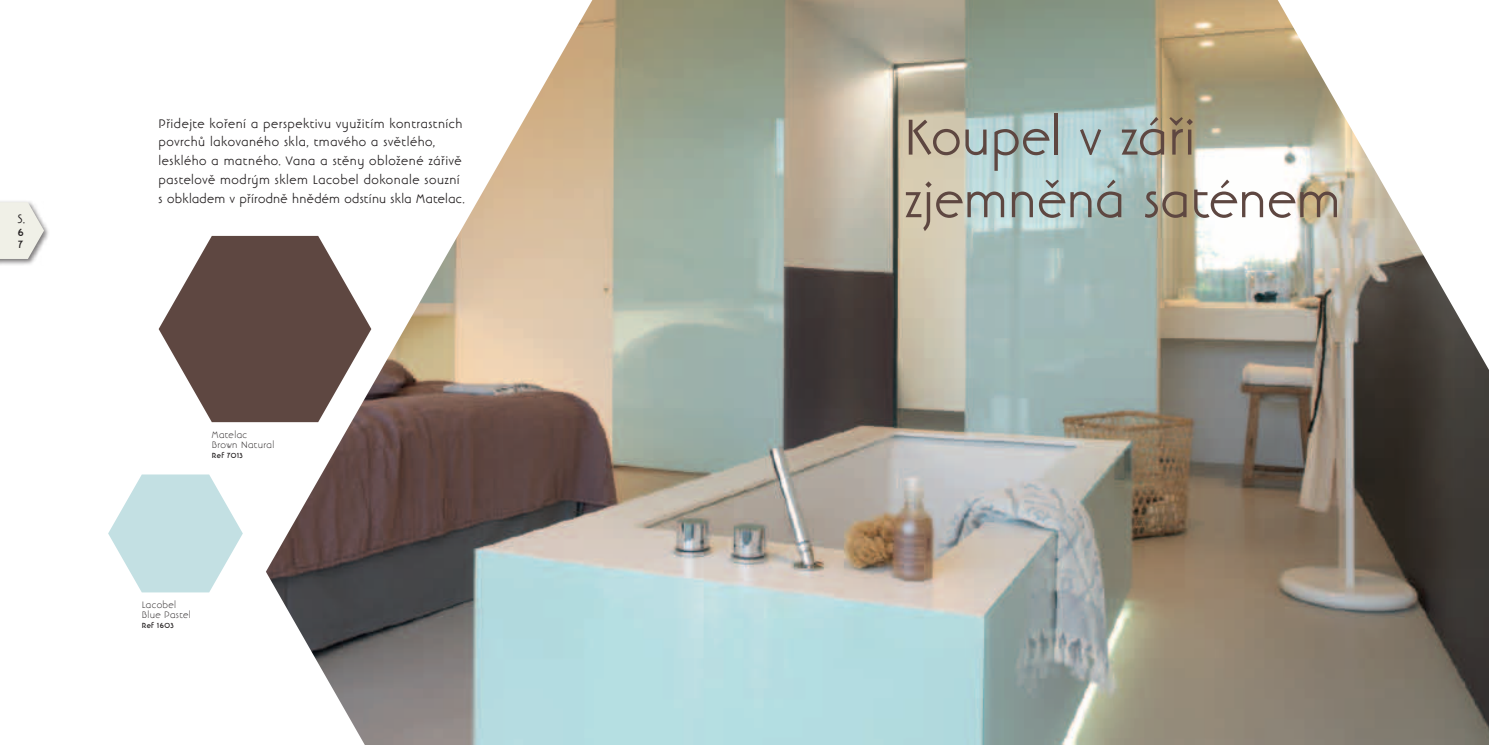
<style>
.page{position:relative;width:1489px;height:745px;background:#fff}
.page>*{position:absolute;margin:0;border:0;box-sizing:border-box;transform-origin:0 0}
.t1{font:51.25px/62.5px "Banjoman Text Com";color:#5e4741}
.t2{font:12.5px/18.8px "Banjoman Text Com";letter-spacing:.035em;color:#231f20}
.t3{font:700 10.62px/12.5px "Banjoman Text Com";color:#231f20}
.t4{font:300 9.38px/10px "Banjoman Text Com";letter-spacing:.035em;color:#231f20}
.t5{font:700 7.5px "Banjoman Text Com";letter-spacing:.05em;color:#231f20}
</style>
<div class="page">
<div style="left:0;top:199px;width:50px;height:66px;background:#231f20;opacity:.6"></div>
<svg style="left:0;top:202px;width:44px;height:57px"></svg>
<svg style="left:159px;top:236px;width:107px;height:186px"></svg>
<svg style="left:108px;top:474px;width:135px;height:118px"></svg>
<img style="left:266px;top:0;width:1222px;height:744px">
<p class="t2" style="left:18px;top:210px;width:9px">S.</p>
<p class="t3" style="left:18px;top:226px;width:7px">6<br>7</p>
<p class="t2" style="left:159px;top:114px;width:307px">Přidejte koření a perspektivu využitím kontrastních povrchů lakovaného skla, tmavého a světlého, lesklého a matného. Vana a stěny obložené zářivě pastelově modrým sklem Lacobel dokonale souzní s obkladem v přírodně hnědém odstínu skla Matelac.</p>
<h1 class="t1" style="left:904px;top:107px;width:438px">Koupel v záři zjemněná saténem</h1>
<p class="t4" style="left:212px;top:429px;width:64px">Matelac<br>Brown Natural</p>
<p class="t5" style="left:212px;top:450px;width:33px">Ref 7013</p>
<p class="t4" style="left:142px;top:599px;width:51px">Lacobel<br>Blue Pastel</p>
<p class="t5" style="left:142px;top:620px;width:33px">Ref 1603</p>
</div>
